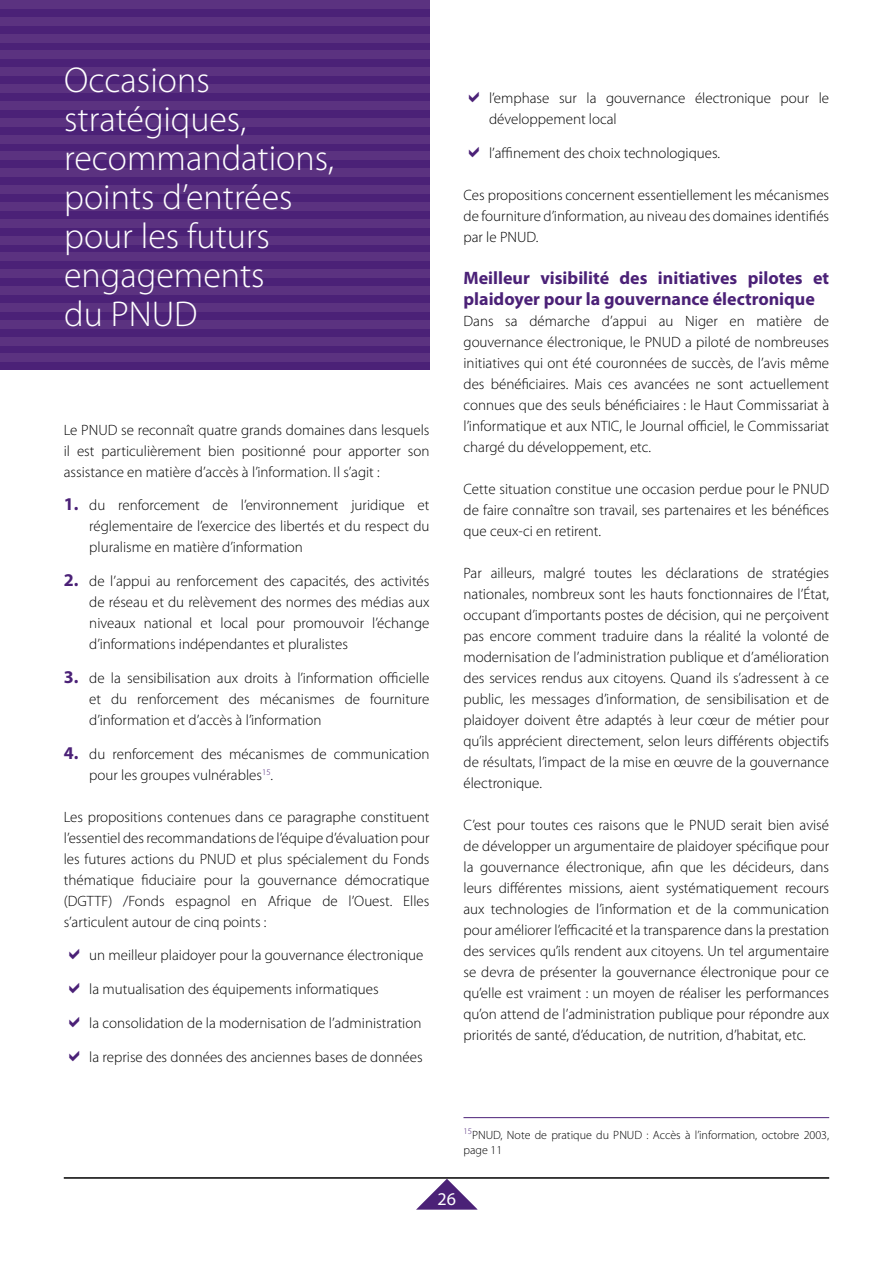
<style>
.page{position:relative;width:893px;height:1263px;background:#fff}
.page>*{position:absolute;margin:0;border:0;box-sizing:border-box;transform-origin:0 0}
.t1{font:300 36px/39px "Myriad Pro";color:#fff}
.t2{font:700 18px/21px "Myriad Pro";color:#4b2177}
.t3{font:18px "Myriad Pro";color:#fff}
.t4{font:300 15px/21px "Myriad Pro";color:#000;text-align:justify}
.t5{font:300 12px/15px "Myriad Pro";color:#000}
.s1{font-weight:700;font-size:18px;color:#4b2177}
</style>
<div class="page">
<hr style="left:64px;top:1177px;width:765px;height:2px;background:#000">
<svg style="left:416px;top:1179px;width:61px;height:30px"></svg>
<div style="left:0;top:0;width:429px;height:369px;background:#4b2177"></div>
<div style="left:0;top:353px;width:429px;height:9px;background:#5b3280"></div>
<div style="left:0;top:337px;width:429px;height:8px;background:#5b3280"></div>
<div style="left:0;top:320px;width:429px;height:9px;background:#5b3280"></div>
<div style="left:0;top:303px;width:429px;height:9px;background:#5b3280"></div>
<div style="left:0;top:287px;width:429px;height:8px;background:#5b3280"></div>
<div style="left:0;top:270px;width:429px;height:8px;background:#5b3280"></div>
<div style="left:0;top:253px;width:429px;height:8px;background:#5b3280"></div>
<div style="left:0;top:236px;width:429px;height:8px;background:#5b3280"></div>
<div style="left:0;top:219px;width:429px;height:8px;background:#5b3280"></div>
<div style="left:0;top:202px;width:429px;height:8px;background:#5b3280"></div>
<div style="left:0;top:185px;width:429px;height:9px;background:#5b3280"></div>
<div style="left:0;top:169px;width:429px;height:8px;background:#5b3280"></div>
<div style="left:0;top:152px;width:429px;height:8px;background:#5b3280"></div>
<div style="left:0;top:135px;width:429px;height:8px;background:#5b3280"></div>
<div style="left:0;top:118px;width:429px;height:8px;background:#5b3280"></div>
<div style="left:0;top:101px;width:429px;height:8px;background:#5b3280"></div>
<div style="left:0;top:84px;width:429px;height:9px;background:#5b3280"></div>
<div style="left:0;top:67px;width:429px;height:9px;background:#5b3280"></div>
<div style="left:0;top:50px;width:429px;height:9px;background:#5b3280"></div>
<div style="left:0;top:34px;width:429px;height:9px;background:#5b3280"></div>
<div style="left:0;top:17px;width:429px;height:9px;background:#5b3280"></div>
<div style="left:0;top:0;width:429px;height:9px;background:#5b3280"></div>
<hr style="left:463px;top:1117px;width:366px;height:1px;background:#4b2177">
<h1 class="t1" style="left:64px;top:61px;width:271px">Occasions stratégiques, recommandations, points d’entrées pour les futurs engagements<br>du PNUD</h1>
<p class="t4" style="left:64px;top:419px;width:367px">Le PNUD se reconnaît quatre grands domaines dans lesquels il est particulièrement bien positionné pour apporter son assistance en matière d’accès à l’information. Il s’agit :</p>
<p class="t4" style="left:89px;top:495px;width:342px;text-indent:-26px"><span class="s1">1.</span> du renforcement de l’environnement juridique et réglementaire de l’exercice des libertés et du respect du pluralisme en matière d’information</p>
<p class="t4" style="left:89px;top:570px;width:342px;text-indent:-26px"><span class="s1">2.</span> de l’appui au renforcement des capacités, des activités de réseau et du relèvement des normes des médias aux niveaux national et local pour promouvoir l’échange d’informations indépendantes et pluralistes</p>
<p class="t4" style="left:89px;top:667px;width:342px;text-indent:-26px"><span class="s1">3.</span> de la sensibilisation aux droits à l’information officielle et du renforcement des mécanismes de fourniture d’information et d’accès à l’information</p>
<p class="t4" style="left:89px;top:743px;width:342px;text-indent:-26px"><span class="s1">4.</span> du renforcement des mécanismes de communication pour les groupes vulnérables<sup>15</sup>.</p>
<p class="t4" style="left:64px;top:806px;width:367px">Les propositions contenues dans ce paragraphe constituent l’essentiel des recommandations de l’équipe d’évaluation pour les futures actions du PNUD et plus spécialement du Fonds thématique fiduciaire pour la gouvernance démocratique (DGTTF) /Fonds espagnol en Afrique de l’Ouest. Elles s’articulent autour de cinq points :</p>
<p class="t4" style="left:89px;top:945px;width:336px">un meilleur plaidoyer pour la gouvernance électronique</p>
<p class="t4" style="left:89px;top:978px;width:291px">la mutualisation des équipements informatiques</p>
<p class="t4" style="left:89px;top:1012px;width:334px">la consolidation de la modernisation de l’administration</p>
<p class="t4" style="left:89px;top:1046px;width:335px">la reprise des données des anciennes bases de données</p>
<p class="t4" style="left:489px;top:87px;width:342px">l’emphase sur la gouvernance électronique pour le développement local</p>
<p class="t4" style="left:489px;top:142px;width:233px">l’affinement des choix technologiques.</p>
<p class="t4" style="left:463px;top:184px;width:367px">Ces propositions concernent essentiellement les mécanismes de fourniture d’information, au niveau des domaines identifiés par le PNUD.</p>
<p class="t2" style="left:463px;top:267px;width:367px">Meilleur visibilité des initiatives pilotes et plaidoyer pour la gouvernance électronique</p>
<p class="t4" style="left:463px;top:310px;width:367px">Dans sa démarche d’appui au Niger en matière de gouvernance électronique, le PNUD a piloté de nombreuses initiatives qui ont été couronnées de succès, de l’avis même des bénéficiaires. Mais ces avancées ne sont actuellement connues que des seuls bénéficiaires : le Haut Commissariat à l’informatique et aux NTIC, le Journal officiel, le Commissariat chargé du développement, etc.</p>
<p class="t4" style="left:463px;top:478px;width:367px">Cette situation constitue une occasion perdue pour le PNUD de faire connaître son travail, ses partenaires et les bénéfices que ceux-ci en retirent.</p>
<p class="t4" style="left:463px;top:562px;width:367px">Par ailleurs, malgré toutes les déclarations de stratégies nationales, nombreux sont les hauts fonctionnaires de l’État, occupant d’importants postes de décision, qui ne perçoivent pas encore comment traduire dans la réalité la volonté de modernisation de l’administration publique et d’amélioration des services rendus aux citoyens. Quand ils s’adressent à ce public, les messages d’information, de sensibilisation et de plaidoyer doivent être adaptés à leur cœur de métier pour qu’ils apprécient directement, selon leurs différents objectifs de résultats, l’impact de la mise en œuvre de la gouvernance électronique.</p>
<p class="t4" style="left:463px;top:814px;width:367px">C’est pour toutes ces raisons que le PNUD serait bien avisé de développer un argumentaire de plaidoyer spécifique pour la gouvernance électronique, afin que les décideurs, dans leurs différentes missions, aient systématiquement recours aux technologies de l’information et de la communication pour améliorer l’efficacité et la transparence dans la prestation des services qu’ils rendent aux citoyens. Un tel argumentaire se devra de présenter la gouvernance électronique pour ce qu’elle est vraiment : un moyen de réaliser les performances qu’on attend de l’administration publique pour répondre aux priorités de santé, d’éducation, de nutrition, d’habitat, etc.</p>
<p class="t5" style="left:463px;top:1127px;width:367px"><sup>15</sup>PNUD, Note de pratique du PNUD : Accès à l’information, octobre 2003, page 11</p>
<p class="t3" style="left:438px;top:1188px;width:20px">26</p>
</div>
